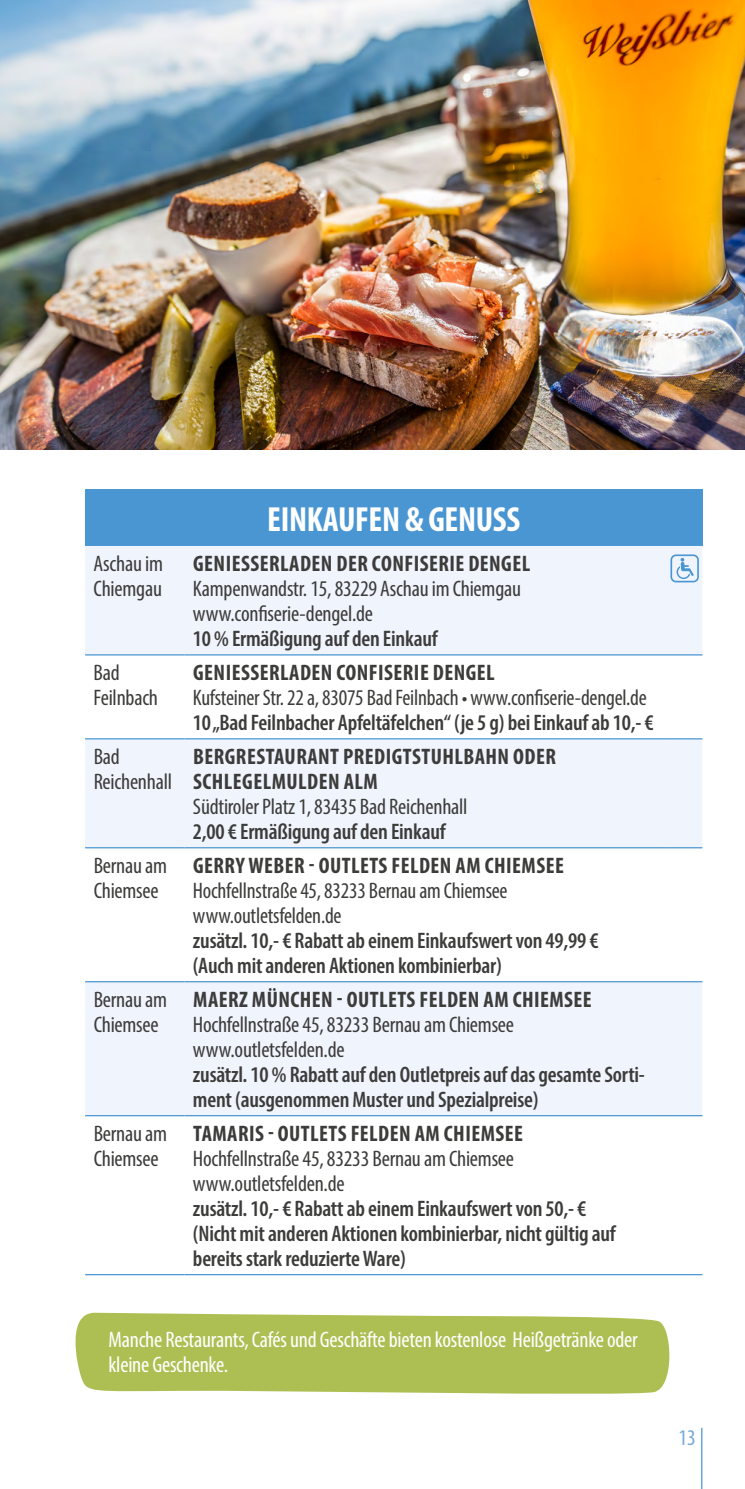
<style>
.page{position:relative;width:745px;height:1489px;background:#fff}
.page>*{position:absolute;margin:0;border:0;box-sizing:border-box;transform-origin:0 0}
.t1{font:700 condensed 35px "Myriad Pro";letter-spacing:-.01em;color:#fff}
.t2{font:condensed 22.5px/25px "Myriad Pro";letter-spacing:-.01em;color:#3c3c3b}
.t3{font:600 condensed 22.5px/25px "Myriad Pro";letter-spacing:-.01em;color:#3c3c3b}
.t4{font:700 condensed 22.5px/25px "Myriad Pro";letter-spacing:.02em;color:#3c3c3b}
.t5{font:condensed 22.5px/25px "Myriad Pro";letter-spacing:-.01em;color:#fff}
.t6{font:condensed 22.5px "Myriad Pro";color:#79aadc}
</style>
<div class="page">
<hr style="left:700px;top:1427px;width:2px;height:61px;background:#4a96d2">
<div style="left:85px;top:489px;width:617px;height:57px;background:#4a96d2"></div>
<svg style="left:85px;top:546px;width:617px;height:568px;fill:#f0f4fc"></svg>
<hr style="left:85px;top:654px;width:99px;height:1px;background:#4a96d2">
<hr style="left:184px;top:654px;width:482px;height:1px;background:#4a96d2">
<hr style="left:85px;top:738px;width:99px;height:1px;background:#4a96d2">
<hr style="left:184px;top:738px;width:482px;height:1px;background:#4a96d2">
<hr style="left:85px;top:847px;width:99px;height:1px;background:#4a96d2">
<hr style="left:184px;top:847px;width:482px;height:1px;background:#4a96d2">
<hr style="left:85px;top:981px;width:99px;height:1px;background:#4a96d2">
<hr style="left:184px;top:981px;width:482px;height:1px;background:#4a96d2">
<hr style="left:85px;top:1114px;width:99px;height:2px;background:#4a96d2">
<hr style="left:184px;top:1114px;width:482px;height:2px;background:#4a96d2">
<hr style="left:85px;top:1273px;width:99px;height:2px;background:#4a96d2">
<hr style="left:184px;top:1273px;width:482px;height:2px;background:#4a96d2">
<hr style="left:666px;top:654px;width:36px;height:1px;background:#4a96d2">
<hr style="left:666px;top:738px;width:36px;height:1px;background:#4a96d2">
<hr style="left:666px;top:847px;width:36px;height:1px;background:#4a96d2">
<hr style="left:666px;top:981px;width:36px;height:1px;background:#4a96d2">
<hr style="left:666px;top:1114px;width:36px;height:2px;background:#4a96d2">
<hr style="left:666px;top:1273px;width:36px;height:2px;background:#4a96d2">
<svg style="left:676px;top:558px;width:17px;height:21px"></svg>
<div style="left:670px;top:554px;width:28px;height:28px;border:2px solid #4a96d2;border-radius:5px"></div>
<img style="left:0;top:0;width:744px;height:449px">
<svg style="left:75px;top:1312px;width:595px;height:82px;background:#b3c35f"></svg>
<h1 class="t1" style="left:267px;top:497px;width:254px">EINKAUFEN &amp; GENUSS</h1>
<p class="t2" style="left:94px;top:551px;width:71px">Aschau im<br>Chiemgau</p>
<p class="t4" style="left:193px;top:551px;width:338px">GENIESSERLADEN DER CONFISERIE DENGEL</p>
<p class="t2" style="left:193px;top:576px;width:329px">Kampenwandstr. 15, 83229 Aschau im Chiemgau www.confiserie-dengel.de</p>
<p class="t3" style="left:193px;top:626px;width:246px">10 % Ermäßigung auf den Einkauf</p>
<p class="t2" style="left:94px;top:660px;width:66px">Bad<br>Feilnbach</p>
<p class="t4" style="left:193px;top:659px;width:303px">GENIESSERLADEN CONFISERIE DENGEL</p>
<p class="t2" style="left:193px;top:685px;width:455px">Kufsteiner Str. 22 a, 83075 Bad Feilnbach • www.confiserie-dengel.de</p>
<p class="t3" style="left:193px;top:710px;width:462px">10 „Bad Feilnbacher Apfeltäfelchen“ (je 5 g) bei Einkauf ab 10,- €</p>
<p class="t2" style="left:94px;top:744px;width:80px">Bad<br>Reichenhall</p>
<p class="t4" style="left:193px;top:743px;width:364px">BERGRESTAURANT PREDIGTSTUHLBAHN ODER<br>SCHLEGELMULDEN ALM</p>
<p class="t2" style="left:193px;top:794px;width:276px">Südtiroler Platz 1, 83435 Bad Reichenhall</p>
<p class="t3" style="left:193px;top:818px;width:254px">2,00 € Ermäßigung auf den Einkauf</p>
<p class="t2" style="left:94px;top:852px;width:75px">Bernau am<br>Chiemsee</p>
<p class="t4" style="left:193px;top:852px;width:372px">GERRY WEBER - OUTLETS FELDEN AM CHIEMSEE</p>
<p class="t2" style="left:193px;top:877px;width:316px">Hochfellnstraße 45, 83233 Bernau am Chiemsee www.outletsfelden.de</p>
<p class="t3" style="left:193px;top:927px;width:407px">zusätzl. 10,- € Rabatt ab einem Einkaufswert von 49,99 € (Auch mit anderen Aktionen kombinierbar)</p>
<p class="t2" style="left:94px;top:986px;width:75px">Bernau am<br>Chiemsee</p>
<p class="t4" style="left:193px;top:986px;width:400px">MAERZ MÜNCHEN - OUTLETS FELDEN AM CHIEMSEE</p>
<p class="t2" style="left:193px;top:1011px;width:322px">Hochfellnstraße 45, 83233 Bernau am Chiemsee www.outletsfelden.de</p>
<p class="t3" style="left:193px;top:1061px;width:453px">zusätzl. 10 % Rabatt auf den Outletpreis auf das gesamte Sorti&shy;ment (ausgenommen Muster und Spezialpreise)</p>
<p class="t2" style="left:94px;top:1120px;width:75px">Bernau am<br>Chiemsee</p>
<p class="t4" style="left:193px;top:1120px;width:331px">TAMARIS - OUTLETS FELDEN AM CHIEMSEE</p>
<p class="t2" style="left:193px;top:1145px;width:322px">Hochfellnstraße 45, 83233 Bernau am Chiemsee www.outletsfelden.de</p>
<p class="t3" style="left:193px;top:1195px;width:424px">zusätzl. 10,- € Rabatt ab einem Einkaufswert von 50,- € (Nicht mit anderen Aktionen kombinierbar, nicht gültig auf bereits stark reduzierte Ware)</p>
<p class="t5" style="left:108px;top:1326px;width:530px">Manche Restaurants, Cafés und Geschäfte bieten kostenlose Heißgetränke oder kleine Geschenke.</p>
<p class="t6" style="left:678px;top:1423px;width:19px">13</p>
</div>
